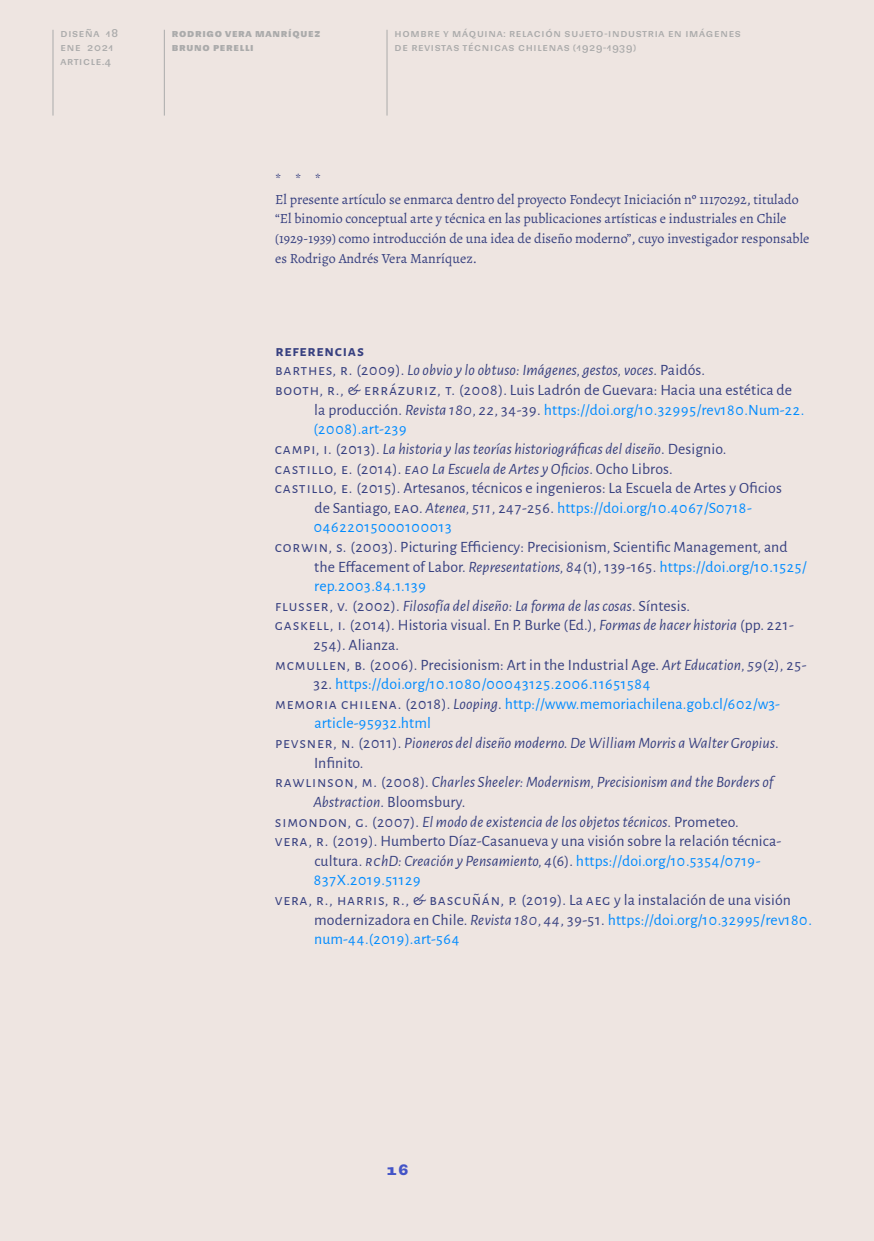
<style>
.page{position:relative;width:874px;height:1241px;background:#fff}
.page>*{position:absolute;margin:0;border:0;box-sizing:border-box;transform-origin:0 0}
.Referencias{font:15.75px/19.6px "Alegreya Sans";letter-spacing:.01em;color:#374080}
.Referencias-2{font:italic 15.75px/19.6px "Alegreya Sans";letter-spacing:.01em;color:#374080}
.Referencias-3{font:15.75px/19.6px "Alegreya Sans";letter-spacing:.01em;color:#008bff}
.Referencias-4{font:15.75px "Alegreya Sans";letter-spacing:.05em;color:#008bff}
.Referencias-5{font:700 15.75px "Alegreya Sans";color:#374080}
.Agradecimiento{font:14px/19.6px "Alegreya";color:#374080}
.t1{font:700 14px "Sudamerican Grotesk";color:#4354c7}
.t2{font:10.5px/14px "Sudamerican Grotesk";letter-spacing:.07em;color:#ababab}
.t3{font:700 10.5px/14px "Sudamerican Grotesk";letter-spacing:.07em;color:#ababab}
.s1{font-style:normal}
.s2{font-style:italic}
.s3{color:#008bff}
.s4{color:#374080}
.s5{font-style:italic;color:#374080}
</style>
<div class="page">
<div style="left:0;top:0;width:873px;height:1240px;background:#eee5e1"></div>
<hr style="left:52px;top:30px;width:1px;height:85px;background:#ababab">
<hr style="left:164px;top:30px;width:1px;height:85px;background:#ababab">
<hr style="left:386px;top:30px;width:1px;height:85px;background:#ababab">
<p class="t2" style="left:60px;top:26px;width:59px">Diseña 18 ene 2021 article.4</p>
<p class="t3" style="left:172px;top:26px;width:150px">Rodrigo Vera Manríquez<br>Bruno Perelli</p>
<p class="t2" style="left:394px;top:26px;width:348px">Hombre y máquina: relación sujeto-industria en imágenes de revistas técnicas ch ilenas (1929-1939)</p>
<p class="Agradecimiento" style="left:275px;top:170px;width:48px">***</p>
<p class="Agradecimiento" style="left:275px;top:189px;width:535px">El presente artículo se enmarca dentro del proyecto Fondecyt Iniciación nº 11170292, titulado “El binomio conceptual arte y técnica en las publicaciones artísticas e industriales en Chile (1929-1939) como introducción de una idea de diseño moderno”, cuyo investigador responsable es Rodrigo Andrés Vera Manríquez.</p>
<p class="Referencias-5" style="left:275px;top:339px;width:34px">REFERENC</p>
<p class="Referencias-5" style="left:342px;top:339px;width:14px">IAS</p>
<p class="Referencias-2" style="left:275px;top:360px;width:431px"><span class="s1">BARTHES, R. (2009).</span> Lo obvio y lo obtuso: Imágenes, gestos, voces<span class="s1">. Paidós.</span></p>
<p class="Referencias" style="left:313px;top:379px;width:492px;text-indent:-38px">BOOTH, R., &amp; ERRÁZURIZ, T. (2008). Luis Ladrón de Guevara: Hacia una estética de la producción. <span class="s2">Revista 180, 22</span>, 34-39. <span class="s3">https://doi.org/10.32995/rev180.Num-22. (2008).art-239</span></p>
<p class="Referencias-2" style="left:275px;top:438px;width:453px"><span class="s1">CAMPI, I. (2013).</span> La historia y las teorías historiográficas del diseño<span class="s1">. Designio.</span></p>
<p class="Referencias" style="left:275px;top:457px;width:399px">CASTILLO, E. (2014). <span class="s2">EAO La Escuela de Artes y Oficios</span>. Ocho Libros.</p>
<p class="Referencias" style="left:313px;top:477px;width:469px;text-indent:-39px">CASTILLO, E. (2015). Artesanos, técnicos e ingenieros: La Escuela de Artes y Oficios de Santiago, EAO. <span class="s2">Atenea, 511</span>, 247-256. <span class="s3">https://doi.org/10.4067/S0718-<br>04622015000100013</span></p>
<p class="Referencias" style="left:314px;top:536px;width:494px;text-indent:-39px">CORWIN, S. (2003). Picturing Efficiency: Precisionism, Scientific Management, and the Effacement of Labor. <span class="s2">Representations, 84</span>(1), 139-165. <span class="s3">https://doi.org/10.1525/ rep.2003.84.1.139</span></p>
<p class="Referencias-2" style="left:275px;top:595px;width:416px"><span class="s1">FLUSSER, V. (2002).</span> Filosofía del diseño: La forma de las cosas<span class="s1">. Síntesis.</span></p>
<p class="Referencias" style="left:313px;top:614px;width:481px;text-indent:-38px">GASKELL, I. (2014). Historia visual. En P. Burke (Ed.), <span class="s2">Formas de hacer historia</span> (pp. 221-<br>254). Alianza.</p>
<p class="Referencias" style="left:275px;top:653px;width:532px">MCMULLEN, B. (2006). Precisionism: Art in the Industrial Age. <span class="s2">Art Education, 59</span>(2), 25-</p>
<p class="Referencias-4" style="left:313px;top:673px;width:338px"><span class="s4">32.</span> https://doi.org/10.1080/00043125.2006.11651584</p>
<p class="Referencias-3" style="left:314px;top:693px;width:467px;text-indent:-39px"><span class="s4">MEMORIA CHILENA. (2018).</span> <span class="s5">Looping</span><span class="s4">.</span> http://www.memoriachilena.gob.cl/602/w3- article-95932.html</p>
<p class="Referencias-2" style="left:314px;top:732px;width:466px;text-indent:-39px"><span class="s1">PEVSNER, N. (2011).</span> Pioneros del diseño moderno. De William Morris a Walter Gropius<span class="s1">.<br>Infinito.</span></p>
<p class="Referencias-2" style="left:313px;top:771px;width:461px;text-indent:-38px"><span class="s1">RAWLINSON, M. (2008).</span> Charles Sheeler: Modernism, Precisionism and the Borders of<br>Abstraction<span class="s1">. Bloomsbury.</span></p>
<p class="Referencias-2" style="left:275px;top:810px;width:465px"><span class="s1">SIMONDON, G. (2007).</span> El modo de existencia de los objetos técnicos<span class="s1">. Prometeo.</span></p>
<p class="Referencias" style="left:314px;top:830px;width:468px;text-indent:-39px">VERA, R. (2019). Humberto Díaz-Casanueva y una visión sobre la relación técnica&shy;cultura. <span class="s2">RChD: Creación y Pensamiento, 4</span>(6). <span class="s3">https://doi.org/10.5354/0719-<br>837X.2019.51129</span></p>
<p class="Referencias" style="left:314px;top:889px;width:499px;text-indent:-39px">VERA, R., HARRIS, R., &amp; BASCUÑÁN, P. (2019). La AEG y la instalación de una visión modernizadora en Chile. <span class="s2">Revista 180, 44</span>, 39-51. <span class="s3">https://doi.org/10.32995/rev180. num-44.(2019).art-564</span></p>
<p class="t1" style="left:386px;top:1158px;width:24px">16</p>
</div>
